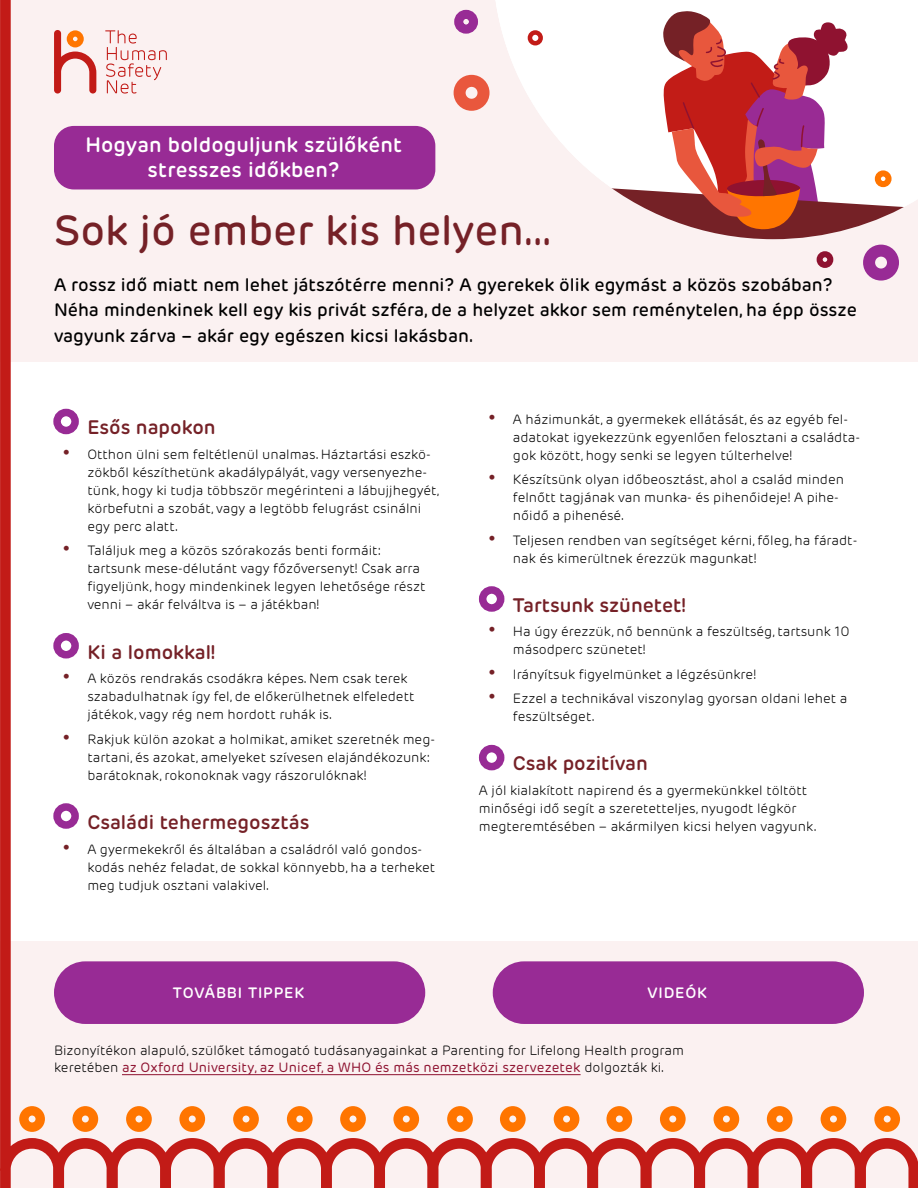
<style>
.page{position:relative;width:918px;height:1188px;background:#fff}
.page>*{position:absolute;margin:0;border:0;box-sizing:border-box;transform-origin:0 0}
.t1{font:500 42px "Rubrik New";color:#752127}
.t2{font:600 20.85px/25.5px "Rubrik New";letter-spacing:.01em;color:#fff;text-align:center}
.t3{font:600 19.5px "Rubrik New";color:#752127}
.t4{font:500 18px/25.5px "Rubrik New";color:#000}
.t5{font:600 15px "Rubrik New";letter-spacing:.055em;color:#fff}
.t6{font:300 13.5px/18px "Rubrik New";color:#000}
.s1{font-size:19.5px;color:#752127}
.s2{font-weight:400;color:#8e1230}
</style>
<div class="page">
<div style="left:0;top:941px;width:918px;height:247px;background:#fbf1f1"></div>
<div style="left:0;top:0;width:918px;height:362px;background:#fbf1f1"></div>
<svg style="left:64px;top:30px;width:32px;height:64px"></svg>
<svg style="left:105px;top:30px;width:62px;height:64px"></svg>
<svg style="left:660px;top:1106px;width:26px;height:26px"></svg>
<svg style="left:714px;top:1106px;width:25px;height:26px"></svg>
<svg style="left:767px;top:1106px;width:26px;height:26px"></svg>
<svg style="left:821px;top:1106px;width:25px;height:26px"></svg>
<svg style="left:874px;top:1106px;width:26px;height:26px"></svg>
<svg style="left:72px;top:1106px;width:26px;height:26px"></svg>
<svg style="left:126px;top:1106px;width:26px;height:26px"></svg>
<svg style="left:179px;top:1106px;width:26px;height:26px"></svg>
<svg style="left:233px;top:1106px;width:26px;height:26px"></svg>
<svg style="left:287px;top:1106px;width:26px;height:26px"></svg>
<svg style="left:340px;top:1106px;width:26px;height:26px"></svg>
<svg style="left:393px;top:1106px;width:26px;height:26px"></svg>
<svg style="left:447px;top:1106px;width:26px;height:26px"></svg>
<svg style="left:554px;top:1106px;width:25px;height:26px"></svg>
<svg style="left:500px;top:1106px;width:26px;height:26px"></svg>
<svg style="left:606px;top:1106px;width:26px;height:26px"></svg>
<svg style="left:64px;top:1138px;width:854px;height:50px"></svg>
<div style="left:54px;top:126px;width:381px;height:63px;background:#982b95;border-radius:20px"></div>
<hr style="left:122px;top:1074px;width:459px;height:1px;background:#8e1230">
<div style="left:54px;top:961px;width:371px;height:63px;background:#982b95;border-radius:31px"></div>
<div style="left:493px;top:961px;width:371px;height:63px;background:#982b95;border-radius:31px"></div>
<svg style="left:0;top:0;width:64px;height:1188px"></svg>
<div style="left:53px;top:409px;width:26px;height:25px;border:8px solid #982b95;border-radius:50%"></div>
<div style="left:53px;top:633px;width:26px;height:26px;border:8px solid #982b95;border-radius:50%"></div>
<div style="left:53px;top:803px;width:26px;height:26px;border:8px solid #982b95;border-radius:50%"></div>
<div style="left:479px;top:586px;width:25px;height:26px;border:8px solid #982b95;border-radius:50%"></div>
<div style="left:479px;top:745px;width:25px;height:25px;border:8px solid #982b95;border-radius:50%"></div>
<svg style="left:495px;top:0;width:288px;height:98px;fill:#fff"></svg>
<svg style="left:530px;top:10px;width:388px;height:229px"></svg>
<div style="left:863px;top:245px;width:36px;height:36px;border:12px solid #982b95;border-radius:50%"></div>
<div style="left:454px;top:75px;width:36px;height:36px;border:12px solid #e9573d;border-radius:50%"></div>
<div style="left:454px;top:10px;width:24px;height:24px;border:9px solid #982b95;border-radius:50%"></div>
<div style="left:817px;top:251px;width:16px;height:17px;border:6px solid #8e1230;border-radius:50%"></div>
<div style="left:875px;top:170px;width:17px;height:17px;border:6px solid #ff7500;border-radius:50%"></div>
<div style="left:528px;top:30px;width:15px;height:15px;border:4px solid #c21b17;border-radius:50%"></div>
<h2 class="t2" style="left:85px;top:132px;width:318px">Hogyan boldoguljunk szülőként stresszes időkben?</h2>
<h1 class="t1" style="left:54px;top:205px;width:499px">Sok jó ember kis helyen...</h1>
<h3 class="t4" style="left:54px;top:272px;width:805px">A rossz idő miatt nem lehet játszótérre menni? A gyerekek ölik egymást a közös szobában?<br>Néha mindenkinek kell egy kis privát szféra, de a helyzet akkor sem reménytelen, ha épp össze vagyunk zárva – akár egy egészen kicsi lakásban.</h3>
<h3 class="t3" style="left:87px;top:416px;width:130px">Esős napokon</h3>
<p class="t6" style="left:87px;top:446px;width:354px;text-indent:-26px"><span class="s1">•</span> Otthon ülni sem feltétlenül unalmas. Háztartási eszkö&shy;zökből készíthetünk akadálypályát, vagy versenyezhe&shy;tünk, hogy ki tudja többször megérinteni a lábujjhegyét, körbefutni a szobát, vagy a legtöbb felugrást csinálni egy perc alatt.</p>
<p class="t6" style="left:87px;top:542px;width:340px;text-indent:-26px"><span class="s1">•</span> Találjuk meg a közös szórakozás benti formáit: tartsunk mese-délutánt vagy főzőversenyt! Csak arra figyeljünk, hogy mindenkinek legyen lehetősége részt venni – akár felváltva is – a játékban!</p>
<h3 class="t3" style="left:87px;top:640px;width:130px">Ki a lomokkal!</h3>
<p class="t6" style="left:87px;top:670px;width:329px;text-indent:-26px"><span class="s1">•</span> A közös rendrakás csodákra képes. Nem csak terek szabadulhatnak így fel, de előkerülhetnek elfeledett játékok, vagy rég nem hordott ruhák is.</p>
<p class="t6" style="left:87px;top:730px;width:349px;text-indent:-26px"><span class="s1">•</span> Rakjuk külön azokat a holmikat, amiket szeretnék meg&shy;tartani, és azokat, amelyeket szívesen elajándékozunk: barátoknak, rokonoknak vagy rászorulóknak!</p>
<h3 class="t3" style="left:87px;top:810px;width:224px">Családi tehermegosztás</h3>
<p class="t6" style="left:87px;top:840px;width:349px;text-indent:-26px"><span class="s1">•</span> A gyermekekről és általában a családról való gondos&shy;kodás nehéz feladat, de sokkal könnyebb, ha a terheket meg tudjuk osztani valakivel.</p>
<p class="t6" style="left:513px;top:410px;width:349px;text-indent:-26px"><span class="s1">•</span> A házimunkát, a gyermekek ellátását, és az egyéb fel&shy;adatokat igyekezzünk egyenlően felosztani a családta&shy;gok között, hogy senki se legyen túlterhelve!</p>
<p class="t6" style="left:513px;top:471px;width:333px;text-indent:-26px"><span class="s1">•</span> Készítsünk olyan időbeosztást, ahol a család minden felnőtt tagjának van munka- és pihenőideje! A pihe&shy;nőidő a pihenésé.</p>
<p class="t6" style="left:513px;top:531px;width:346px;text-indent:-26px"><span class="s1">•</span> Teljesen rendben van segítséget kérni, főleg, ha fáradt&shy;nak és kimerültnek érezzük magunkat!</p>
<h3 class="t3" style="left:513px;top:593px;width:175px">Tartsunk szünetet!</h3>
<p class="t6" style="left:513px;top:623px;width:338px;text-indent:-26px"><span class="s1">•</span> Ha úgy érezzük, nő bennünk a feszültség, tartsunk 10 másodperc szünetet!</p>
<p class="t6" style="left:487px;top:666px;width:270px"><span class="s1">•</span> Irányítsuk figyelmünket a légzésünkre!</p>
<p class="t6" style="left:513px;top:690px;width:336px;text-indent:-26px"><span class="s1">•</span> Ezzel a technikával viszonylag gyorsan oldani lehet a feszültséget.</p>
<h3 class="t3" style="left:513px;top:752px;width:136px">Csak pozitívan</h3>
<p class="t6" style="left:479px;top:782px;width:339px">A jól kialakított napirend és a gyermekünkkel töltött minőségi idő segít a szeretetteljes, nyugodt légkör megteremtésében – akármilyen kicsi helyen vagyunk.</p>
<p class="t5" style="left:173px;top:984px;width:133px">TOVÁBBI TIPPEK</p>
<p class="t5" style="left:648px;top:984px;width:61px">VIDEÓK</p>
<p class="t6" style="left:54px;top:1043px;width:632px;line-height:16.5px">Bizonyítékon alapuló, szülőket támogató tudásanyagainkat a Parenting for Lifelong Health program keretében <span class="s2">az Oxford University, az Unicef, a WHO és más nemzetközi szervezetek</span> dolgozták ki.</p>
</div>
